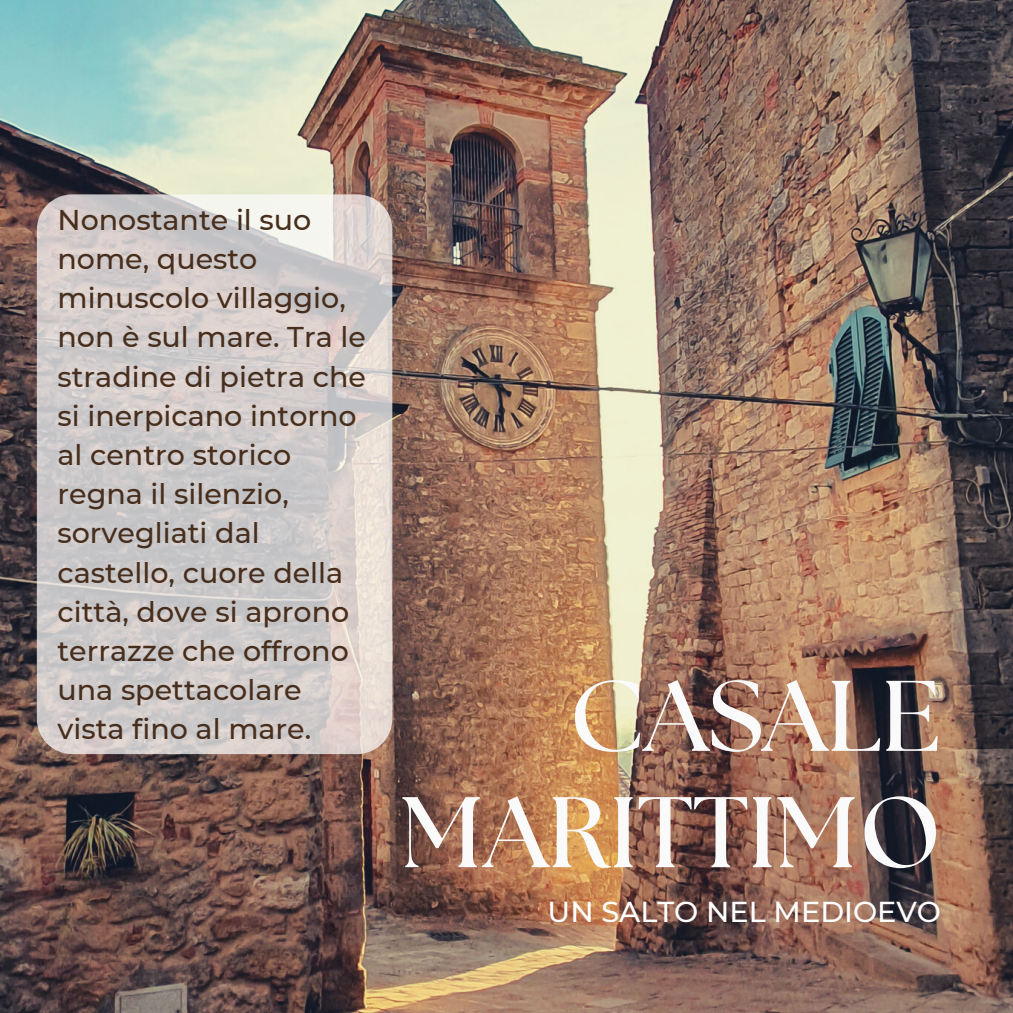
<style>
.page{position:relative;width:1013px;height:1013px;background:#fff}
.page>*{position:absolute;margin:0;border:0;box-sizing:border-box;transform-origin:0 0}
.t1{font:700 100px/116.2px "The Seasons";letter-spacing:-.005em;color:#fafafa;text-align:right}
.t2{font:500 28.75px "Montserrat";color:#fff}
.t3{font:500 28.5px/39.1px "Montserrat";color:#482e1c}
</style>
<div class="page">
<img style="left:0;top:0;width:1012px;height:1012px">
<svg style="left:37px;top:194px;width:355px;height:560px;background:#d2cdcc"></svg>
<p class="t3" style="left:57px;top:200px;width:310px">Nonostante il suo nome, questo minuscolo villaggio, non è sul mare. Tra le stradine di pietra che si inerpicano intorno al centro storico regna il silenzio, sorvegliati dal castello, cuore della città, dove si aprono terrazze che offrono una spettacolare vista fino al mare.</p>
<h1 class="t1" style="left:401px;top:662px;width:541px">CASALE<br>MARITTIMO</h1>
<p class="t2" style="left:547px;top:894px;width:395px">UN SALTO NEL MEDIOEVO</p>
</div>
